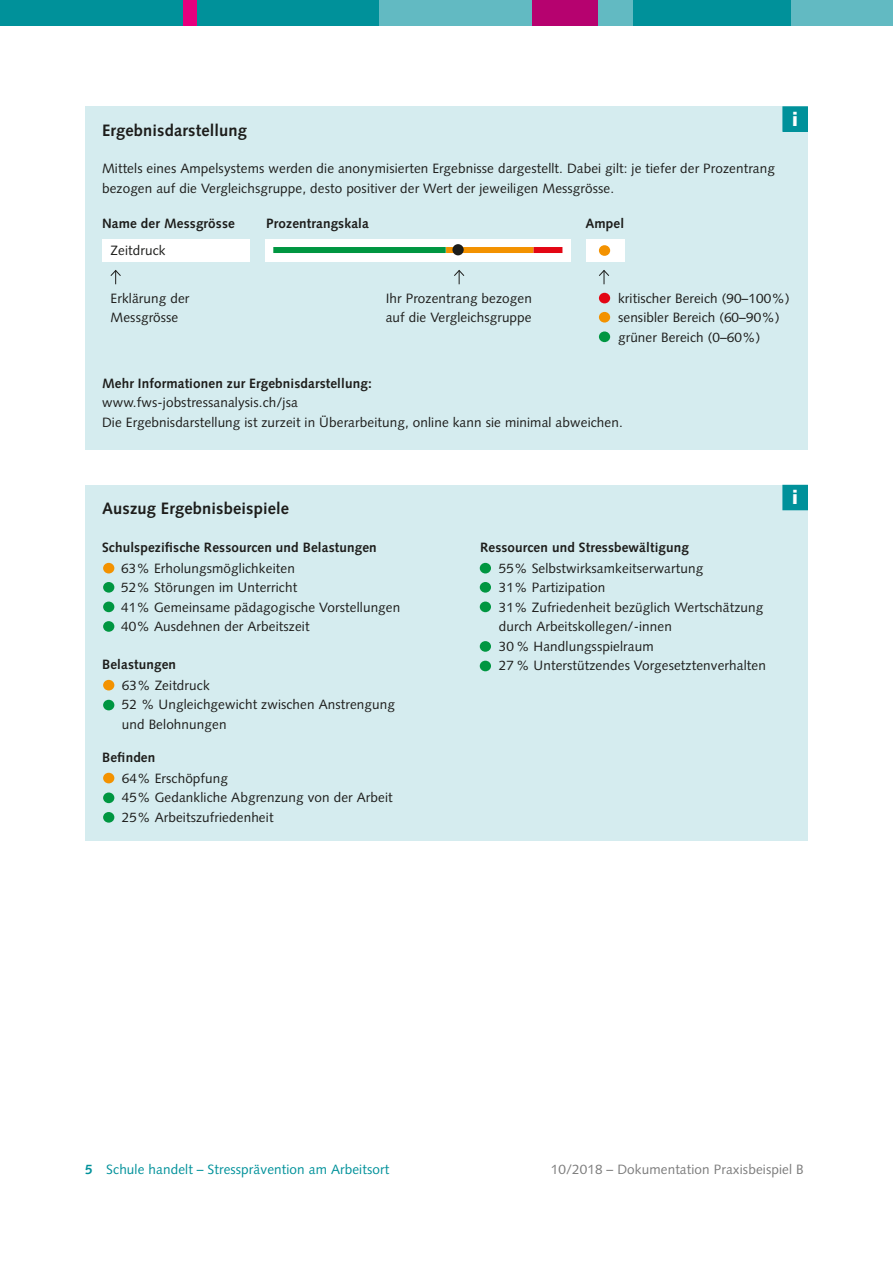
<style>
.page{position:relative;width:893px;height:1263px;background:#fff}
.page>*{position:absolute;margin:0;border:0;box-sizing:border-box;transform-origin:0 0}
.t1{font:900 19.5px "Syntax LT Std";color:#fff}
.t2{font:700 16.5px "Syntax LT Std";letter-spacing:.01em;color:#1d1d1b}
.t3{font:13.5px/19.5px "Syntax LT Std";letter-spacing:.01em;color:#1d1d1b}
.t4{font:700 13.5px "Syntax LT Std";letter-spacing:.01em;color:#1d1d1b}
.t5{font:13.5px "Syntax LT Std";letter-spacing:.01em;color:#00919a}
.t6{font:13.5px "Syntax LT Std";letter-spacing:.01em;color:#7c7c7c}
.s1{font-weight:700}
</style>
<div class="page">
<div style="left:85px;top:106px;width:723px;height:344px;background:#d5ecef"></div>
<div style="left:85px;top:485px;width:723px;height:356px;background:#d5ecef"></div>
<div style="left:783px;top:107px;width:24px;height:24px;background:#00919a"></div>
<div style="left:782px;top:106px;width:26px;height:26px;border:1px solid #00919a"></div>
<div style="left:783px;top:485px;width:24px;height:25px;background:#00919a"></div>
<div style="left:782px;top:485px;width:26px;height:25px;border:1px solid #00919a"></div>
<div style="left:102px;top:239px;width:148px;height:22px;background:#fff"></div>
<div style="left:265px;top:239px;width:306px;height:22px;background:#fff"></div>
<div style="left:586px;top:239px;width:39px;height:22px;background:#fff"></div>
<div style="left:273px;top:247px;width:173px;height:6px;background:#009641"></div>
<div style="left:446px;top:247px;width:88px;height:6px;background:#f39200"></div>
<div style="left:599px;top:245px;width:11px;height:11px;background:#f39200;border-radius:50%"></div>
<div style="left:599px;top:293px;width:11px;height:10px;background:#e30614;border-radius:50%"></div>
<div style="left:103px;top:563px;width:11px;height:10px;background:#f39200;border-radius:50%"></div>
<div style="left:103px;top:773px;width:11px;height:10px;background:#f39200;border-radius:50%"></div>
<div style="left:103px;top:680px;width:11px;height:10px;background:#f39200;border-radius:50%"></div>
<div style="left:480px;top:563px;width:11px;height:10px;background:#009641;border-radius:50%"></div>
<div style="left:599px;top:312px;width:11px;height:11px;background:#f39200;border-radius:50%"></div>
<div style="left:103px;top:582px;width:11px;height:11px;background:#009641;border-radius:50%"></div>
<div style="left:480px;top:582px;width:11px;height:11px;background:#009641;border-radius:50%"></div>
<div style="left:480px;top:641px;width:11px;height:11px;background:#009641;border-radius:50%"></div>
<div style="left:599px;top:331px;width:11px;height:11px;background:#009641;border-radius:50%"></div>
<div style="left:103px;top:601px;width:11px;height:11px;background:#009641;border-radius:50%"></div>
<div style="left:103px;top:792px;width:11px;height:11px;background:#009641;border-radius:50%"></div>
<div style="left:103px;top:812px;width:11px;height:11px;background:#009641;border-radius:50%"></div>
<div style="left:480px;top:601px;width:11px;height:11px;background:#009641;border-radius:50%"></div>
<div style="left:480px;top:661px;width:11px;height:10px;background:#009641;border-radius:50%"></div>
<div style="left:103px;top:621px;width:11px;height:11px;background:#009641;border-radius:50%"></div>
<div style="left:103px;top:700px;width:11px;height:10px;background:#009641;border-radius:50%"></div>
<div style="left:452px;top:244px;width:12px;height:11px;background:#1d1d1b;border-radius:50%"></div>
<svg style="left:110px;top:270px;width:11px;height:14px"></svg>
<svg style="left:454px;top:270px;width:11px;height:14px"></svg>
<svg style="left:599px;top:270px;width:11px;height:14px"></svg>
<div style="left:534px;top:247px;width:28px;height:6px;background:#e30614"></div>
<div style="left:259px;top:0;width:634px;height:26px;background:#62bac2"></div>
<div style="left:634px;top:0;width:157px;height:26px;background:#00919a"></div>
<div style="left:0;top:0;width:378px;height:26px;background:#00919a"></div>
<div style="left:531px;top:0;width:66px;height:26px;background:#b6026f"></div>
<div style="left:183px;top:0;width:13px;height:26px;background:#e6007e"></div>
<p class="t2" style="left:102px;top:121px;width:147px">Ergebnisdarstellung</p>
<p class="t3" style="left:102px;top:159px;width:674px">Mittels eines Ampelsystems werden die anonymisierten Ergebnisse dargestellt. Dabei gilt: je tiefer der Prozentrang bezogen auf die Vergleichsgruppe, desto positiver der Wert der jeweiligen Messgrösse.</p>
<p class="t4" style="left:102px;top:216px;width:134px">Name der Messgrösse</p>
<p class="t4" style="left:266px;top:216px;width:104px">Prozentrangskala</p>
<p class="t3" style="left:111px;top:240px;width:57px">Zeitdruck</p>
<p class="t4" style="left:585px;top:216px;width:40px">Ampel</p>
<h1 class="t1" style="left:792px;top:107px;width:7px">i</h1>
<p class="t3" style="left:111px;top:289px;width:80px">Erklärung der<br>Messgrösse</p>
<p class="t3" style="left:618px;top:289px;width:173px">kritischer Bereich (90–100%) sensibler Bereich (60–90%) grüner Bereich (0–60%)</p>
<p class="t3" style="left:386px;top:289px;width:148px">Ihr Prozentrang bezogen auf die Vergleichsgruppe</p>
<p class="t4" style="left:102px;top:375px;width:271px">Mehr Informationen zur Ergebnisdarstellung:</p>
<p class="t3" style="left:102px;top:393px;width:522px">www.fws-jobstressanalysis.ch/jsa<br>Die Ergebnisdarstellung ist zurzeit in Überarbeitung, online kann sie minimal abweichen.</p>
<p class="t2" style="left:102px;top:499px;width:189px">Auszug Ergebnisbeispiele</p>
<p class="t4" style="left:102px;top:539px;width:276px">Schulspezifische Ressourcen und Belastungen</p>
<p class="t4" style="left:480px;top:539px;width:210px">Ressourcen und Stressbewältigung</p>
<p class="t3" style="left:121px;top:559px;width:281px">63% Erholungsmöglichkeiten<br>52% Störungen im Unterricht<br>41% Gemeinsame pädagogische Vorstellungen 40% Ausdehnen der Arbeitszeit</p>
<p class="t4" style="left:102px;top:656px;width:76px">Belastungen</p>
<p class="t3" style="left:122px;top:675px;width:275px">63% Zeitdruck<br>52 % Ungleichgewicht zwischen Anstrengung und Belohnungen</p>
<p class="t4" style="left:102px;top:749px;width:55px">Befinden</p>
<p class="t3" style="left:122px;top:768px;width:272px">64% Erschöpfung<br>45% Gedankliche Abgrenzung von der Arbeit<br>25% Arbeitszufriedenheit</p>
<p class="t3" style="left:499px;top:558px;width:269px">55% Selbstwirksamkeitserwartung<br>31% Partizipation<br>31% Zufriedenheit bezüglich Wertschätzung durch Arbeitskollegen/-innen<br>30% Handlungsspielraum<br>27% Unterstützendes Vorgesetztenverhalten</p>
<h1 class="t1" style="left:792px;top:486px;width:7px">i</h1>
<p class="t5" style="left:85px;top:1161px;width:306px"><span class="s1">5</span> Schule handelt – Stressprävention am Arbeitsort</p>
<p class="t6" style="left:551px;top:1161px;width:254px">10/2018 – Dokumentation Praxisbeispiel B</p>
</div>
